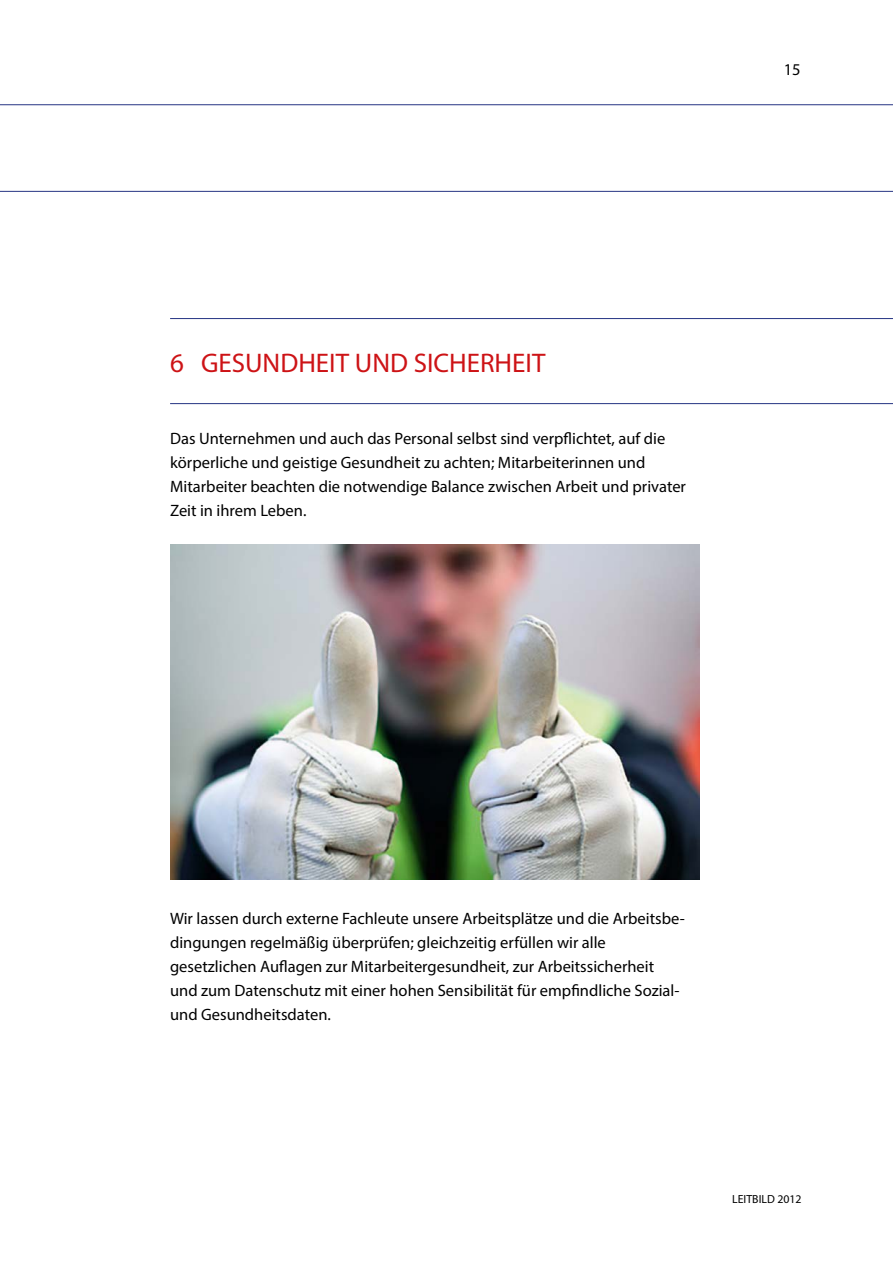
<style>
.page{position:relative;width:893px;height:1263px;background:#fff}
.page>*{position:absolute;margin:0;border:0;box-sizing:border-box;transform-origin:0 0}
.t1{font:27px "Myriad Pro";color:#cd1316}
.t2{font:16.5px/24px "Myriad Pro";color:#000}
.t3{font:11.85px "Myriad Pro";color:#000}
</style>
<div class="page">
<hr style="left:0;top:104px;width:893px;height:1px;background:#253483">
<hr style="left:0;top:191px;width:893px;height:1px;background:#253483">
<hr style="left:170px;top:318px;width:723px;height:1px;background:#253483">
<hr style="left:170px;top:403px;width:723px;height:1px;background:#253483">
<img style="left:170px;top:544px;width:529px;height:336px">
<p class="t2" style="left:784px;top:57px;width:18px">15</p>
<h1 class="t1" style="left:170px;top:346px;width:377px">6 GESUNDHEIT UND SICHERHEIT</h1>
<p class="t2" style="left:170px;top:426px;width:517px">Das Unternehmen und auch das Personal selbst sind verpflichtet, auf die körperliche und geistige Gesundheit zu achten; Mitarbeiterinnen und Mitarbeiter beachten die notwendige Balance zwischen Arbeit und privater Zeit in ihrem Leben.</p>
<p class="t2" style="left:170px;top:906px;width:516px">Wir lassen durch externe Fachleute unsere Arbeitsplätze und die Arbeitsbe&shy;dingungen regelmäßig überprüfen; gleichzeitig erfüllen wir alle gesetzlichen Auflagen zur Mitarbeitergesundheit, zur Arbeitssicherheit und zum Datenschutz mit einer hohen Sensibilität für empfindliche Sozial&shy;und Gesundheitsdaten.</p>
<p class="t3" style="left:732px;top:1191px;width:71px">LEITBILD 2012</p>
</div>
